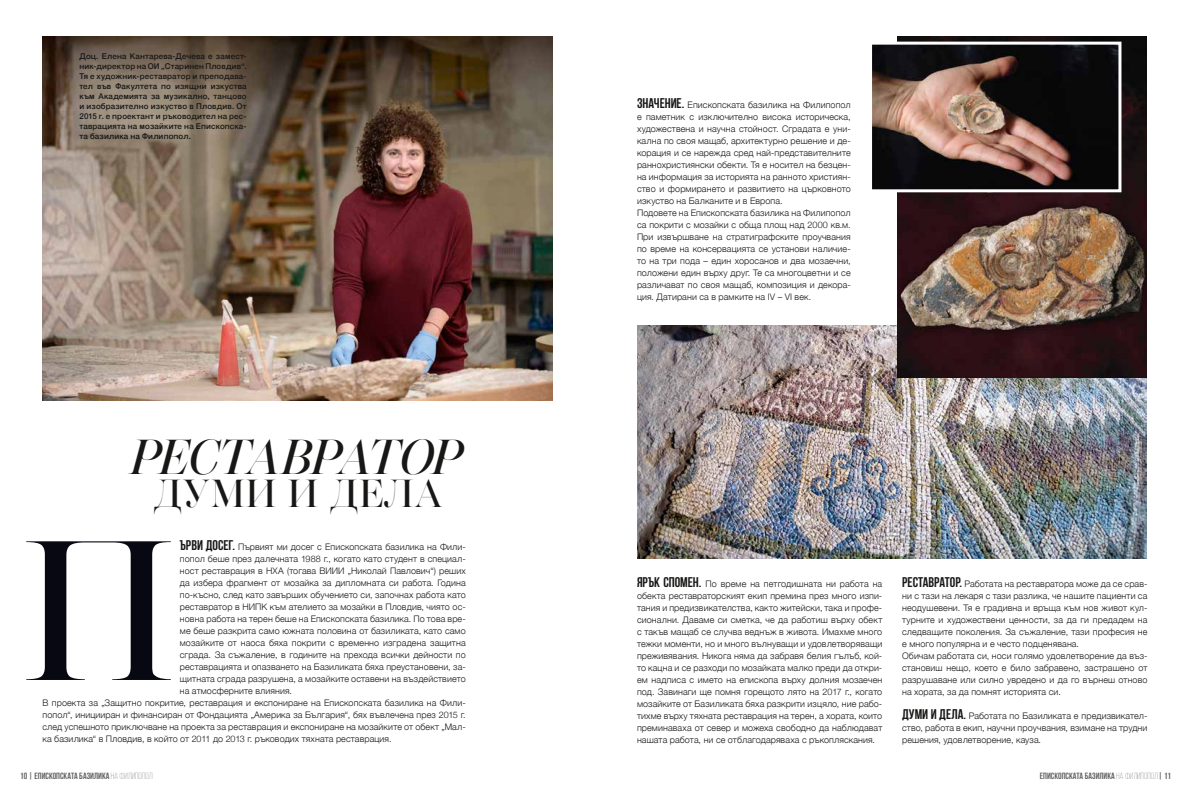
<style>
.page{position:relative;width:1191px;height:800px;background:#fff}
.page>*{position:absolute;margin:0;border:0;box-sizing:border-box;transform-origin:0 0}
.t1{font:500 191.9px "Vogue Highline Serif";color:#080812}
.t2{font:italic 500 47.4px "Vogue Highline Serif";letter-spacing:-.04em;color:#181716}
.t3{font:500 37.8px "Vogue Highline Serif";letter-spacing:.005em;color:#181716}
.t4{font:300 9px/12px "Helvetica Neue";letter-spacing:.01em;color:#181716}
.t5{font:700 9px "Bebas Neue";color:#626261}
.t6{font:500 8px/10px "Helvetica Neue";letter-spacing:.02em;color:#181716;text-align:justify}
.s1{font-family:"Bebas Neue";font-weight:700;font-size:14px}
.s2{font-weight:300}
</style>
<div class="page">
<img style="left:637px;top:326px;width:509px;height:232px">
<img style="left:43px;top:36px;width:510px;height:364px">
<img style="left:897px;top:36px;width:249px;height:341px">
<img style="left:873px;top:46px;width:244px;height:142px">
<div style="left:869px;top:42px;width:252px;height:150px;border:3px solid #fff"></div>
<p class="t6" style="left:79px;top:50px;width:169px">Доц. Елена Кантарева-Дечева е замест&shy;ник-директор на ОИ „Старинен Пловдив“.<br>Тя е художник-реставратор и преподава&shy;тел във Факултета по изящни изкуства към Академията за музикално, танцово и изобразително изкуство в Пловдив. От 2015 г. е проектант и ръководител на рес&shy;таврацията на мозайките на Епископска&shy;та базилика на Филипопол.</p>
<h2 class="t2" style="left:131px;top:428px;width:335px">РЕСТАВРАТОР</h2>
<h3 class="t3" style="left:153px;top:470px;width:291px">ДУМИ И ДЕЛА</h3>
<h1 class="t1" style="left:20px;top:492px;width:158px">П</h1>
<p class="t4" style="left:180px;top:540px;width:287px"><span class="s1">ЪРВИ ДОСЕГ.</span> Първият ми досег с Епископската базилика на Фили-</p>
<p class="t4" style="left:180px;top:552px;width:287px">попол беше през далечната 1988 г., когато като студент в специал-</p>
<p class="t4" style="left:180px;top:564px;width:287px">ност реставрация в НХА (тогава ВИИИ „Николай Павлович“) реших</p>
<p class="t4" style="left:180px;top:576px;width:287px">да избера фрагмент от мозайка за дипломната си работа. Година</p>
<p class="t4" style="left:180px;top:588px;width:287px">по-късно, след като завърших обучението си, започнах работа като</p>
<p class="t4" style="left:180px;top:600px;width:287px">реставратор в НИПК към ателието за мозайки в Пловдив, чиято ос-</p>
<p class="t4" style="left:180px;top:612px;width:287px">новна работа на терен беше на Епископската базилика. По това вре-</p>
<p class="t4" style="left:180px;top:624px;width:287px">ме беше разкрита само южната половина от базиликата, като само</p>
<p class="t4" style="left:180px;top:636px;width:287px">мозайките от наоса бяха покрити с временно изградена защитна</p>
<p class="t4" style="left:180px;top:648px;width:287px">сграда. За съжаление, в годините на прехода всички дейности по</p>
<p class="t4" style="left:180px;top:660px;width:287px">реставрацията и опазването на Базиликата бяха преустановени, за-</p>
<p class="t4" style="left:180px;top:672px;width:287px">щитната сграда разрушена, а мозайките оставени на въздействието</p>
<p class="t4" style="left:180px;top:684px;width:114px">на атмосферните влияния.</p>
<p class="t4" style="left:43px;top:696px;width:425px">В проекта за „Защитно покритие, реставрация и експониране на Епископската базилика на Фили-</p>
<p class="t4" style="left:43px;top:708px;width:425px">попол“, иницииран и финансиран от Фондацията „Америка за България“, бях въвлечена през 2015 г.</p>
<p class="t4" style="left:43px;top:720px;width:425px">след успешното приключване на проекта за реставрация и експониране на мозайките от обект „Мал-</p>
<p class="t4" style="left:43px;top:732px;width:350px">ка базилика“ в Пловдив, в който от 2011 до 2013 г. ръководих тяхната реставрация.</p>
<p class="t4" style="left:637px;top:98px;width:215px"><span class="s1">ЗНАЧЕНИЕ.</span> Епископската базилика на Филипопол е паметник с изключително висока историческа, художествена и научна стойност. Сградата е уни&shy;кална по своя мащаб, архитектурно решение и де&shy;корация и се нарежда сред най-представителните раннохристиянски обекти. Тя е носител на безцен&shy;на информация за историята на ранното християн&shy;ство и формирането и развитието на църковното изкуство на Балканите и в Европа.<br>Подовете на Епископската базилика на Филипопол са покрити с мозайки с обща площ над 2000 кв.м.<br>При извършване на стратиграфските проучвания по време на консервацията се установи наличие&shy;то на три пода – един хоросанов и два мозаечни, положени един върху друг. Те са многоцветни и се различават по своя мащаб, композиция и декора&shy;ция. Датирани са в рамките на ІV – VІ век.</p>
<p class="t4" style="left:637px;top:576px;width:247px;text-align:justify"><span class="s1">ЯРЪК СПОМЕН.</span> По време на петгодишната ни работа на обекта реставраторският екип премина през много изпи&shy;тания и предизвикателства, както житейски, така и профе&shy;сионални. Даваме си сметка, че да работиш върху обект с такъв мащаб се случва веднъж в живота. Имахме много тежки моменти, но и много вълнуващи и удовлетворяващи преживявания. Никога няма да забравя белия гълъб, кой&shy;то кацна и се разходи по мозайката малко преди да откри&shy;ем надписа с името на епископа върху долния мозаечен под. Завинаги ще помня горещото лято на 2017 г., когато мозайките от Базиликата бяха разкрити изцяло, ние рабо&shy;тихме върху тяхната реставрация на терен, а хората, които преминаваха от север и можеха свободно да наблюдават нашата работа, ни се отблагодаряваха с ръкопляскания.</p>
<p class="t4" style="left:902px;top:576px;width:247px"><span class="s1">РЕСТАВРАТОР.</span> Работата на реставратора може да се срав&shy;ни с тази на лекаря с тази разлика, че нашите пациенти са неодушевени. Тя е градивна и връща към нов живот кул&shy;турните и художествени ценности, за да ги предадем на следващите поколения. За съжаление, тази професия не е много популярна и е често подценявана.<br>Обичам работата си, носи голямо удовлетворение да въз&shy;становиш нещо, което е било забравено, застрашено от разрушаване или силно увредено и да го върнеш отново на хората, за да помнят историята си.</p>
<p class="t4" style="left:902px;top:708px;width:247px;text-align:justify"><span class="s1">ДУМИ И ДЕЛА.</span> Работата по Базиликата е предизвикател&shy;ство, работа в екип, научни проучвания, взимане на трудни решения, удовлетворение, кауза.</p>
<p class="t5" style="left:20px;top:770px;width:134px">10 | епископската базилика <span class="s2">на филипопол</span></p>
<p class="t5" style="left:1040px;top:770px;width:133px">епископската базилика <span class="s2">на филипопол</span>| 11</p>
</div>
